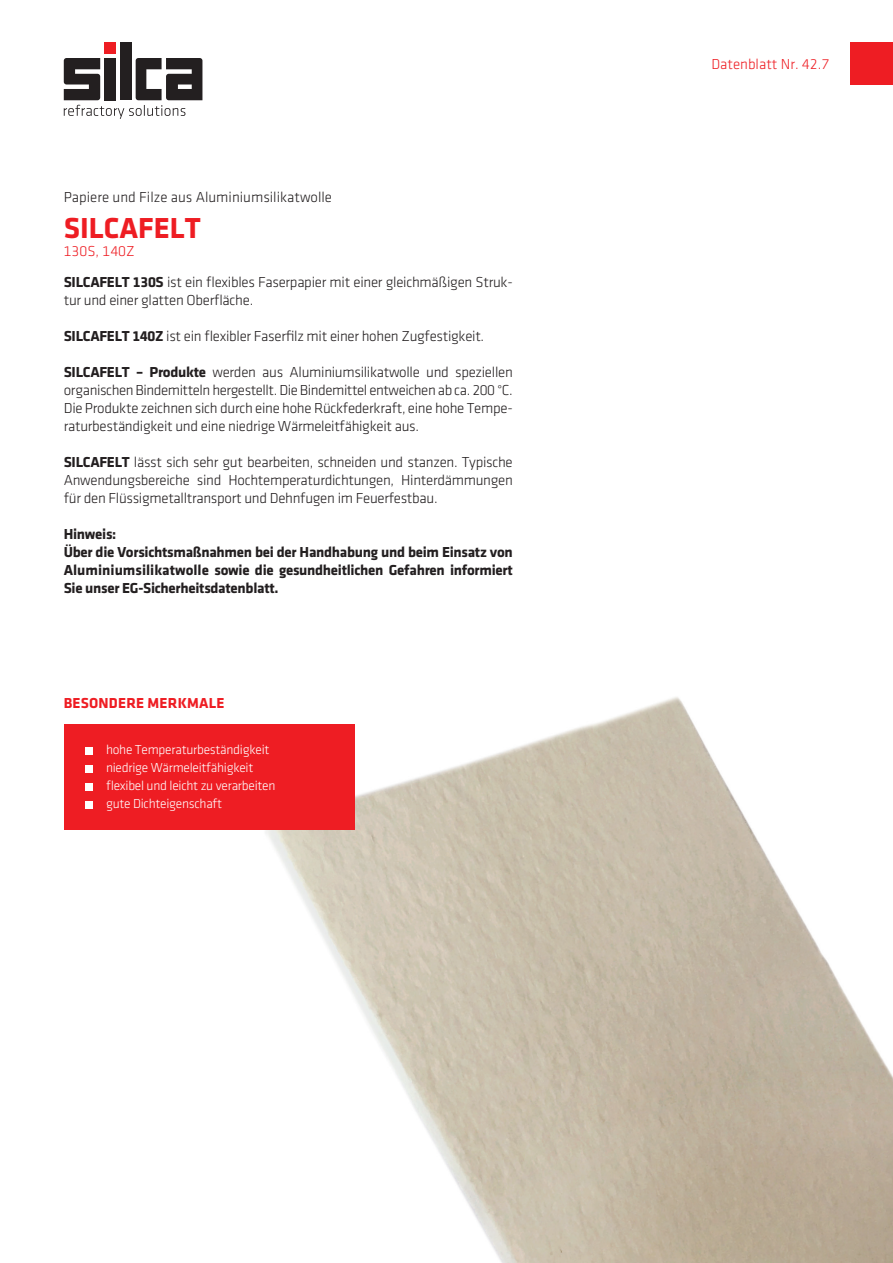
<style>
.page{position:relative;width:893px;height:1263px;background:#fff}
.page>*{position:absolute;margin:0;border:0;box-sizing:border-box;transform-origin:0 0}
.t1{font:700 30px "Klavika";color:#ee1d23}
.t2{font:15px/18px "Klavika Light TF";letter-spacing:-.02em;color:#231f20;text-align:justify}
.t3{font:700 15px/18px "Klavika";letter-spacing:-.02em;color:#231f20}
.t4{font:15px "Klavika Light TF";color:#231f20}
.t5{font:15px "Klavika Light TF";color:#ee1d23}
.t6{font:700 15px "Klavika";letter-spacing:.015em;color:#ee1d23}
.t7{font:13.5px/18px "Klavika Light TF";letter-spacing:-.02em;color:#fff}
.s1{font-family:"Klavika";font-weight:700}
</style>
<div class="page">
<img style="left:236px;top:697px;width:657px;height:566px">
<div style="left:120px;top:43px;width:11px;height:57px;background:#231f20"></div>
<svg style="left:64px;top:58px;width:138px;height:61px"></svg>
<div style="left:105px;top:43px;width:11px;height:11px;background:#ee1d23"></div>
<div style="left:850px;top:43px;width:43px;height:42px;background:#ee1d23"></div>
<div style="left:64px;top:724px;width:291px;height:105px;background:#ee1d23"></div>
<div style="left:85px;top:747px;width:7px;height:7px;background:#fff"></div>
<div style="left:85px;top:765px;width:7px;height:7px;background:#fff"></div>
<div style="left:85px;top:783px;width:7px;height:7px;background:#fff"></div>
<div style="left:85px;top:801px;width:7px;height:7px;background:#fff"></div>
<p class="t4" style="left:64px;top:189px;width:270px">Papiere und Filze aus Aluminiumsilikatwolle</p>
<h1 class="t1" style="left:64px;top:211px;width:138px">SILCAFELT</h1>
<p class="t5" style="left:64px;top:243px;width:72px">130S, 140Z</p>
<p class="t2" style="left:64px;top:273px;width:451px"><span class="s1">SILCAFELT 130S</span> ist ein flexibles Faserpapier mit einer gleichmäßigen Struk&shy;tur und einer glatten Oberfläche.</p>
<p class="t2" style="left:64px;top:327px;width:422px"><span class="s1">SILCAFELT 140Z</span> ist ein flexibler Faserfilz mit einer hohen Zugfestigkeit.</p>
<p class="t2" style="left:64px;top:363px;width:451px"><span class="s1">SILCAFELT – Produkte</span> werden aus Aluminiumsilikatwolle und speziellen organischen Bindemitteln hergestellt. Die Bindemittel entweichen ab ca. 200 °C.<br>Die Produkte zeichnen sich durch eine hohe Rückfederkraft, eine hohe Tempe&shy;raturbeständigkeit und eine niedrige Wärmeleitfähigkeit aus.</p>
<p class="t2" style="left:64px;top:453px;width:451px"><span class="s1">SILCAFELT</span> lässt sich sehr gut bearbeiten, schneiden und stanzen. Typische Anwendungsbereiche sind Hochtemperaturdichtungen, Hinterdämmungen für den Flüssigmetalltransport und Dehnfugen im Feuerfestbau.</p>
<p class="t3" style="left:64px;top:525px;width:451px">Hinweis:<br>Über die Vorsichtsmaßnahmen bei der Handhabung und beim Einsatz von Aluminiumsilikatwolle sowie die gesundheitlichen Gefahren informiert Sie unser EG-Sicherheitsdatenblatt.</p>
<p class="t6" style="left:64px;top:695px;width:162px">BESONDERE MERKMALE</p>
<p class="t7" style="left:106px;top:741px;width:171px">hohe Temperaturbeständigkeit niedrige Wärmeleitfähigkeit flexibel und leicht zu verarbeiten gute Dichteigenschaft</p>
<p class="t5" style="left:711px;top:56px;width:119px">Datenblatt Nr. 42.7</p>
</div>
